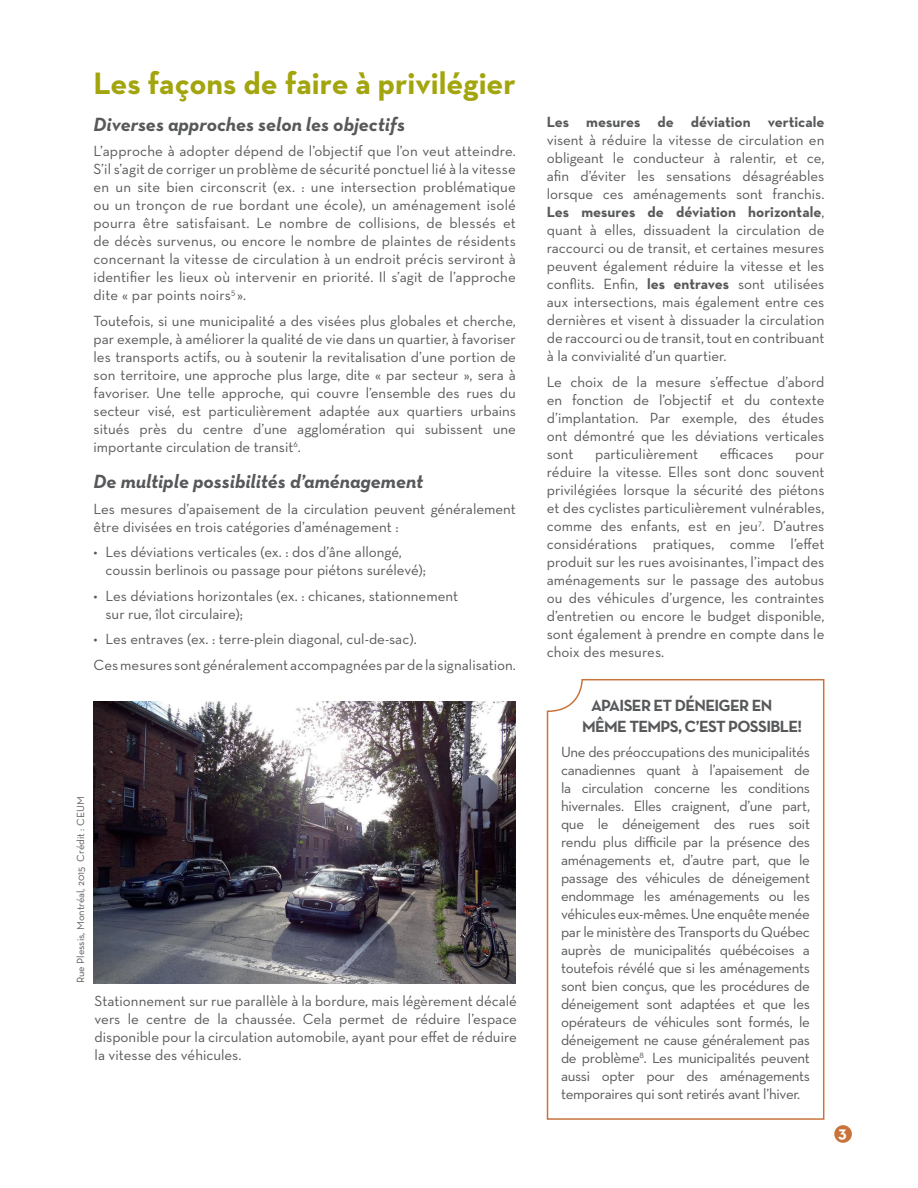
<style>
.page{position:relative;width:918px;height:1188px;background:#fff}
.page>*{position:absolute;margin:0;border:0;box-sizing:border-box;transform-origin:0 0}
.t1{font:700 31.5px "Neutra Text";color:#a3a50e}
.t2{font:italic 700 19.5px "Neutra Text";color:#57585a}
.t3{font:700 16.5px/21px "Neutra Text";letter-spacing:-.04em;color:#57585a}
.t4{font:700 16.5px "Neutra Text";color:#fff}
.t5{font:15px/18px "Neutra Text";color:#57585a;text-align:justify}
.t6{font:700 15px "Neutra Text";color:#57585a}
.t7{font:10.5px "Neutra Text";color:#57585a}
.s1{font-weight:700}
</style>
<div class="page">
<svg style="left:546px;top:679px;width:279px;height:441px"></svg>
<img style="left:94px;top:702px;width:422px;height:281px">
<div style="left:834px;top:1125px;width:18px;height:18px;background:#c9733c;border-radius:50%"></div>
<h1 class="t1" style="left:94px;top:64px;width:424px">Les façons de faire à privilégier</h1>
<h2 class="t2" style="left:94px;top:112px;width:313px">Diverses approches selon les objectifs</h2>
<p class="t5" style="left:94px;top:142px;width:424px">L’approche à adopter dépend de l’objectif que l’on veut atteindre.<br>S’il s’agit de corriger un problème de sécurité ponctuel lié à la vitesse en un site bien circonscrit (ex. : une intersection problématique ou un tronçon de rue bordant une école), un aménagement isolé pourra être satisfaisant. Le nombre de collisions, de blessés et de décès survenus, ou encore le nombre de plaintes de résidents concernant la vitesse de circulation à un endroit précis serviront à identifier les lieux où intervenir en priorité. Il s’agit de l’approche dite « par points noirs<sup>5</sup> ».</p>
<p class="t5" style="left:94px;top:311px;width:424px">Toutefois, si une municipalité a des visées plus globales et cherche, par exemple, à améliorer la qualité de vie dans un quartier, à favoriser les transports actifs, ou à soutenir la revitalisation d’une portion de son territoire, une approche plus large, dite « par secteur », sera à favoriser. Une telle approche, qui couvre l’ensemble des rues du secteur visé, est particulièrement adaptée aux quartiers urbains situés près du centre d’une agglomération qui subissent une importante circulation de transit<sup>6</sup>.</p>
<h2 class="t2" style="left:94px;top:469px;width:331px">De multiple possibilités d’aménagement</h2>
<p class="t5" style="left:94px;top:499px;width:424px">Les mesures d’apaisement de la circulation peuvent généralement être divisées en trois catégories d’aménagement :</p>
<p class="t5" style="left:106px;top:543px;width:322px;text-indent:-12px">• Les déviations verticales (ex. : dos d’âne allongé, coussin berlinois ou passage pour piétons surélevé);</p>
<p class="t5" style="left:106px;top:586px;width:354px;text-indent:-12px">• Les déviations horizontales (ex. : chicanes, stationnement sur rue, îlot circulaire);</p>
<p class="t5" style="left:94px;top:626px;width:424px;line-height:25.5px">• Les entraves (ex. : terre-plein diagonal, cul-de-sac).<br>Ces mesures sont généralement accompagnées par de la signalisation.</p>
<p class="t7" style="left:74px;top:983px;width:188px;rotate:-90deg">Rue Plessis, Montréal, 2015 Crédit : CEUM</p>
<p class="t5" style="left:95px;top:991px;width:424px">Stationnement sur rue parallèle à la bordure, mais légèrement décalé vers le centre de la chaussée. Cela permet de réduire l’espace disponible pour la circulation automobile, ayant pour effet de réduire la vitesse des véhicules.</p>
<p class="t6" style="left:547px;top:113px;width:279px">Les mesures de déviation verticale</p>
<p class="t5" style="left:547px;top:131px;width:279px">visent à réduire la vitesse de circulation en obligeant le conducteur à ralentir, et ce, afin d’éviter les sensations désagréables lorsque ces aménagements sont franchis.<br><span class="s1">Les mesures de déviation horizontale</span>, quant à elles, dissuadent la circulation de raccourci ou de transit, et certaines mesures peuvent également réduire la vitesse et les conflits. Enfin, <span class="s1">les entraves</span> sont utilisées aux intersections, mais également entre ces dernières et visent à dissuader la circulation de raccourci ou de transit, tout en contribuant à la convivialité d’un quartier.</p>
<p class="t5" style="left:547px;top:373px;width:279px">Le choix de la mesure s’effectue d’abord en fonction de l’objectif et du contexte d’implantation. Par exemple, des études ont démontré que les déviations verticales sont</p>
<p class="t5" style="left:595px;top:445px;width:105px">particulièrement</p>
<p class="t5" style="left:720px;top:445px;width:55px">efficaces</p>
<p class="t5" style="left:547px;top:445px;width:279px;text-indent:248px">pour réduire la vitesse. Elles sont donc souvent privilégiées lorsque la sécurité des piétons et des cyclistes particulièrement vulnérables, comme des enfants, est en jeu<sup>7</sup>. D’autres considérations pratiques, comme l’effet produit sur les rues avoisinantes, l’impact des aménagements sur le passage des autobus ou des véhicules d’urgence, les contraintes d’entretien ou encore le budget disponible, sont également à prendre en compte dans le choix des mesures.</p>
<p class="t3" style="left:582px;top:694px;width:222px;text-indent:9px">APAISER ET DÉNEIGER EN<br>MÊME TEMPS, C’EST POSSIBLE!</p>
<p class="t5" style="left:561px;top:743px;width:251px">Une des préoccupations des municipalités canadiennes quant à l’apaisement de la circulation concerne les conditions hivernales. Elles craignent, d’une part, que le déneigement des rues soit rendu plus difficile par la présence des aménagements et, d’autre part, que le passage des véhicules de déneigement endommage les aménagements ou les véhicules eux-mêmes. Une enquête menée par le ministère des Transports du Québec auprès de municipalités québécoises a toutefois révélé que si les aménagements sont bien conçus, que les procédures de déneigement sont adaptées et que les opérateurs de véhicules sont formés, le déneigement ne cause généralement pas de problème<sup>8</sup>. Les municipalités peuvent aussi opter pour des aménagements temporaires qui sont retirés avant l’hiver.</p>
<p class="t4" style="left:838px;top:1122px;width:10px">3</p>
</div>
